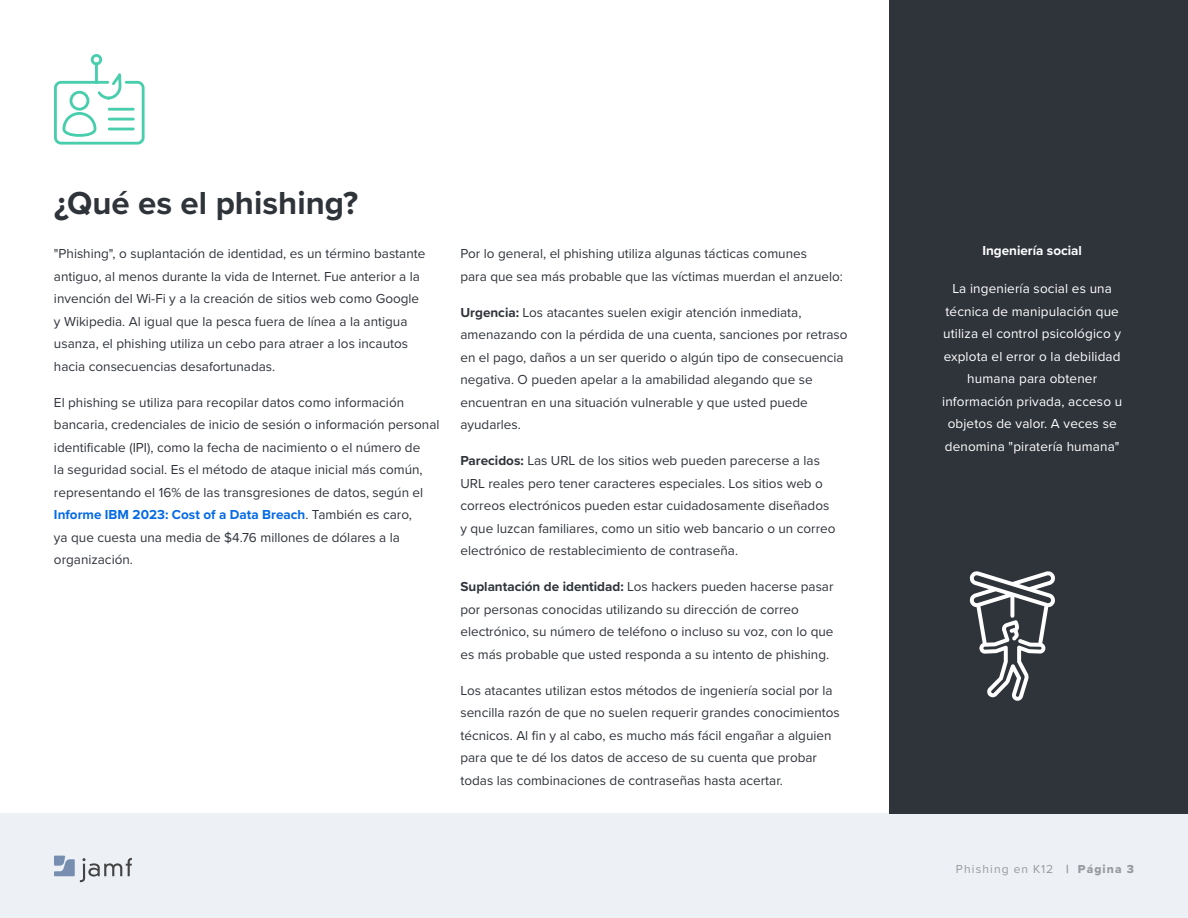
<style>
.page{position:relative;width:1188px;height:918px;background:#fff}
.page>*{position:absolute;margin:0;border:0;box-sizing:border-box;transform-origin:0 0}
.t1{font:700 33px "Proxima Nova";color:#2f343a}
.t2{font:13.5px/22.5px "Proxima Nova";color:#2f343a}
.t3{font:13.5px/22.5px "Proxima Nova";letter-spacing:.01em;color:#fff;text-align:center}
.t4{font:700 13.5px "Proxima Nova";color:#fff}
.t5{font:12px "Proxima Nova";letter-spacing:.095em;color:#979a9d}
.s1{font-weight:700;color:#056ae6}
.s2{font-weight:700}
.s3{font-family:"Proxima Nova Extrabld"}
</style>
<div class="page">
<div style="left:0;top:813px;width:1188px;height:105px;background:#edf0f5"></div>
<svg style="left:54px;top:856px;width:78px;height:26px"></svg>
<div style="left:890px;top:0;width:298px;height:813px;background:#2f343a"></div>
<svg style="left:54px;top:54px;width:91px;height:91px"></svg>
<svg style="left:970px;top:571px;width:85px;height:130px"></svg>
<h1 class="t1" style="left:54px;top:178px;width:306px">¿Qué es el phishing?</h1>
<p class="t2" style="left:54px;top:242px;width:373px">"Phishing", o suplantación de identidad, es un término bastante antiguo, al menos durante la vida de Internet. Fue anterior a la invención del Wi-Fi y a la creación de sitios web como Google y Wikipedia. Al igual que la pesca fuera de línea a la antigua usanza, el phishing utiliza un cebo para atraer a los incautos hacia consecuencias desafortunadas.</p>
<p class="t2" style="left:54px;top:390px;width:387px">El phishing se utiliza para recopilar datos como información bancaria, credenciales de inicio de sesión o información personal identificable (IPI), como la fecha de nacimiento o el número de<br>la seguridad social. Es el método de ataque inicial más común, representando el 16% de las transgresiones de datos, según el <span class="s1">Informe IBM 2023: Cost of a Data Breach</span>. También es caro,<br>ya que cuesta una media de $4.76 millones de dólares a la organización.</p>
<p class="t2" style="left:460px;top:242px;width:384px">Por lo general, el phishing utiliza algunas tácticas comunes<br>para que sea más probable que las víctimas muerdan el anzuelo:</p>
<p class="t2" style="left:460px;top:300px;width:389px"><span class="s2">Urgencia:</span> Los atacantes suelen exigir atención inmediata, amenazando con la pérdida de una cuenta, sanciones por retraso en el pago, daños a un ser querido o algún tipo de consecuencia negativa. O pueden apelar a la amabilidad alegando que se encuentran en una situación vulnerable y que usted puede ayudarles.</p>
<p class="t2" style="left:460px;top:449px;width:377px"><span class="s2">Parecidos:</span> Las URL de los sitios web pueden parecerse a las URL reales pero tener caracteres especiales. Los sitios web o correos electrónicos pueden estar cuidadosamente diseñados y que luzcan familiares, como un sitio web bancario o un correo electrónico de restablecimiento de contraseña.</p>
<p class="t2" style="left:460px;top:575px;width:375px"><span class="s2">Suplantación de identidad:</span> Los hackers pueden hacerse pasar por personas conocidas utilizando su dirección de correo electrónico, su número de teléfono o incluso su voz, con lo que es más probable que usted responda a su intento de phishing.</p>
<p class="t2" style="left:460px;top:678px;width:381px">Los atacantes utilizan estos métodos de ingeniería social por la sencilla razón de que no suelen requerir grandes conocimientos técnicos. Al fin y al cabo, es mucho más fácil engañar a alguien para que te dé los datos de acceso de su cuenta que probar todas las combinaciones de contraseñas hasta acertar.</p>
<p class="t4" style="left:982px;top:240px;width:101px">Ingeniería social</p>
<p class="t3" style="left:942px;top:277px;width:182px">La ingeniería social es una técnica de manipulación que utiliza el control psicológico y explota el error o la debilidad humana para obtener información privada, acceso u objetos de valor. A veces se denomina "piratería humana"</p>
<p class="t5" style="left:956px;top:860px;width:180px">Phishing en K12 <span class="s3">| Página 3</span></p>
</div>
